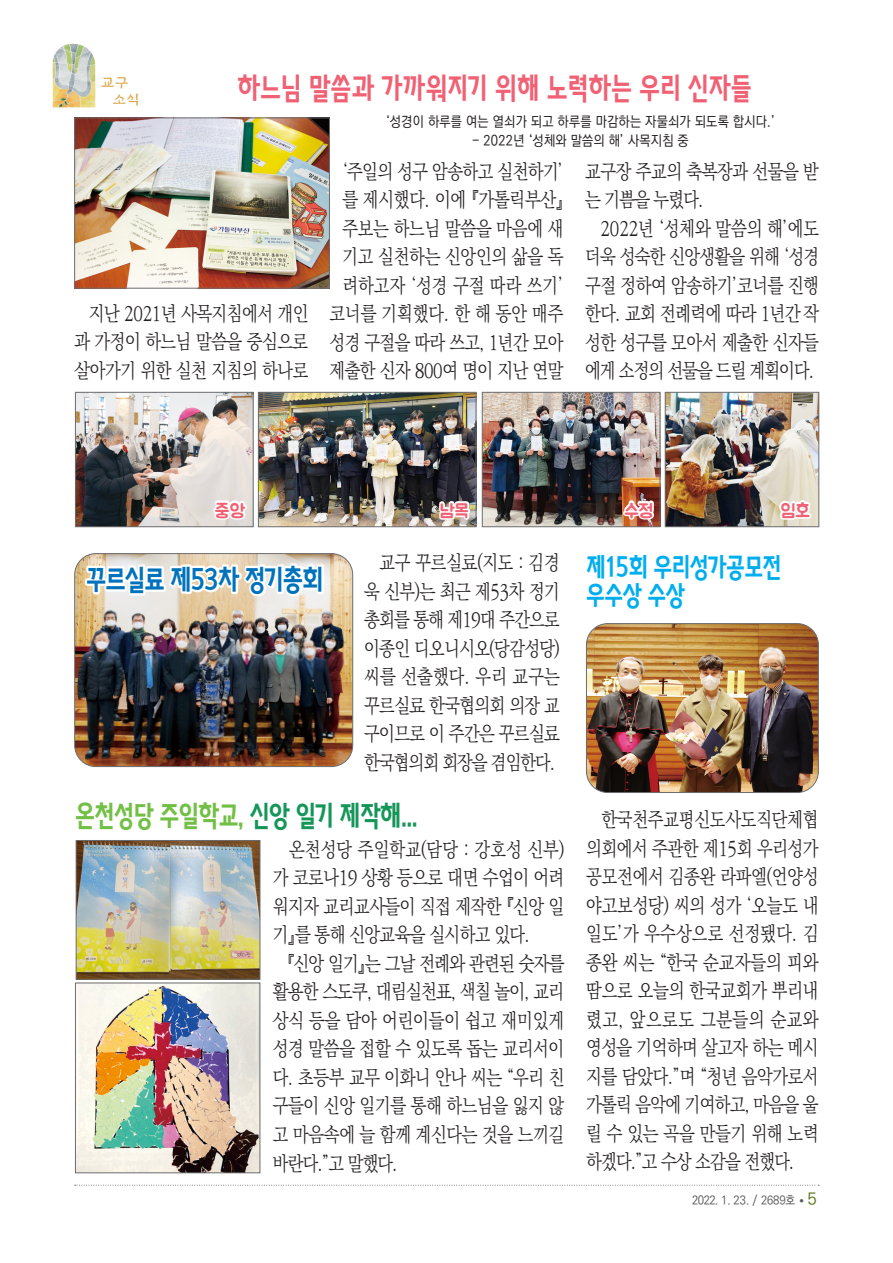
<style>
.page{position:relative;width:893px;height:1263px;background:#fff}
.page>*{position:absolute;margin:0;border:0;box-sizing:border-box;transform-origin:0 0}
.광고위소식-내용{font:30px "KBI Zgo H";letter-spacing:-.01em;color:#f06174;scale:.82 1}
.광고위소식-내용-2{font:28.35px "KBI Zgo H";letter-spacing:-.03em;color:#159659;scale:.82 1}
.광고위소식-내용-3{font:28.35px "KBI Zgo H";letter-spacing:-.04em;color:#0072bc;scale:.84 1}
.광고위소식-내용-4{font:26.85px "KBI Zgo H";letter-spacing:-.03em;color:#00aeef;scale:.82 1}
.광고위소식-내용-5{font:300 20.1px/28.5px "Ko Pub Batang";letter-spacing:-.02em;color:#231f20;text-align:justify;scale:.83 1}
.광고위소식-내용-6{font:18.9px "BMJUA";color:#f06174;scale:.95 1}
.t1{font:15px "Hogook Std";color:#daa546}
.t2{font:500 14.1px "Ko Pub Dotum";letter-spacing:.02em;color:#231f20;scale:.9 1}
.t3{font:500 12px "Ko Pub Dotum";letter-spacing:-.02em;color:#57585a;scale:.93 1}
.t4{font:500 4.2px "Ko Pub Dotum";color:#57585a}
.s1{color:#71bf44}
.s2{font-size:16.5px;color:#5a771a}
</style>
<div class="page">
<img style="left:260px;top:394px;width:214px;height:131px">
<div style="left:258px;top:392px;width:218px;height:135px;border:1px solid #6c6d70"></div>
<img style="left:76px;top:120px;width:252px;height:166px">
<div style="left:74px;top:118px;width:256px;height:170px;border:1px solid #6c6d70"></div>
<img style="left:53px;top:44px;width:42px;height:64px">
<img style="left:484px;top:394px;width:174px;height:131px">
<div style="left:482px;top:392px;width:178px;height:135px;border:1px solid #6c6d70"></div>
<img style="left:667px;top:394px;width:150px;height:131px">
<div style="left:665px;top:392px;width:154px;height:135px;border:1px solid #6c6d70"></div>
<img style="left:77px;top:394px;width:174px;height:131px">
<div style="left:75px;top:392px;width:178px;height:135px;border:1px solid #6c6d70"></div>
<img style="left:77px;top:985px;width:181px;height:186px">
<div style="left:75px;top:983px;width:185px;height:190px;border:1px solid #6c6d70"></div>
<img style="left:78px;top:842px;width:180px;height:135px">
<div style="left:76px;top:840px;width:184px;height:139px;border:1px solid #6c6d70"></div>
<img style="left:586px;top:625px;width:231px;height:166px">
<div style="left:586px;top:623px;width:233px;height:170px;border:1px solid #6c6d70;border-radius:21px"></div>
<img style="left:76px;top:555px;width:277px;height:211px">
<div style="left:74px;top:553px;width:279px;height:214px;border:1px solid #6c6d70;border-radius:21px"></div>
<svg style="left:85px;top:563px;width:239px;height:33px"></svg>
<svg style="left:75px;top:1185px;width:744px;height:1px"></svg>
<div style="left:213px;top:501px;width:34px;height:19px;background:#fff"></div>
<div style="left:439px;top:501px;width:31px;height:19px;background:#fff"></div>
<svg style="left:623px;top:501px;width:31px;height:19px"></svg>
<div style="left:779px;top:500px;width:32px;height:19px;background:#fff"></div>
<p class="t1" style="left:101px;top:74px;width:28px">교구</p>
<p class="t1" style="left:113px;top:92px;width:28px">소식</p>
<p class="광고위소식-내용" style="left:237px;top:65px;width:629px">하느님 말씀과 가까워지기 위해 노력하는 우리 신자들</p>
<p class="t2" style="left:386px;top:115px;width:434px">‘성경이 하루를 여는 열쇠가 되고 하루를 마감하는 자물쇠가 되도록 합시다.’</p>
<p class="t2" style="left:472px;top:134px;width:242px">- 2022년 ‘성체와 말씀의 해’ 사목지침 중</p>
<p class="광고위소식-내용-5" style="left:74px;top:300px;width:283px;text-indent:14px">지난 2021년 사목지침에서 개인 과 가정이 하느님 말씀을 중심으로 살아가기 위한 실천 지침의 하나로</p>
<p class="광고위소식-내용-5" style="left:330px;top:158px;width:283px;text-align:right">‘주일의 성구 암송하고 실천하기’ 를 제시했다. 이에 『가톨릭부산』주보는 하느님 말씀을 마음에 새 기고 실천하는 신앙인의 삶을 독 려하고자 ‘성경 구절 따라 쓰기’ 코너를 기획했다. 한 해 동안 매주 성경 구절을 따라 쓰고, 1년간 모아 제출한 신자 800여 명이 지난 연말</p>
<p class="광고위소식-내용-5" style="left:585px;top:158px;width:283px">교구장 주교의 축복장과 선물을 받 는 기쁨을 누렸다.</p>
<p class="광고위소식-내용-5" style="left:585px;top:215px;width:283px;text-indent:15px">2022년 ‘성체와 말씀의 해’에도 더욱 성숙한 신앙생활을 위해 ‘성경 구절 정하여 암송하기’코너를 진행 한다. 교회 전례력에 따라 1년간 작 성한 성구를 모아서 제출한 신자들 에게 소정의 선물을 드릴 계획이다.</p>
<p class="광고위소식-내용-6" style="left:215px;top:501px;width:33px">중앙</p>
<p class="광고위소식-내용-6" style="left:440px;top:501px;width:32px">남목</p>
<p class="광고위소식-내용-6" style="left:624px;top:501px;width:31px">수정</p>
<p class="광고위소식-내용-6" style="left:781px;top:501px;width:32px">임호</p>
<p class="광고위소식-내용-3" style="left:86px;top:558px;width:284px">꾸르실료 제53차 정기총회</p>
<p class="광고위소식-내용-5" style="left:364px;top:549px;width:237px;text-indent:15px">교구 꾸르실료(지도 : 김경 욱 신부)는 최근 제53차 정기 총회를 통해 제19대 주간으로 이종인 디오니시오(당감성당) 씨를 선출했다. 우리 교구는 꾸르실료 한국협의회 의장 교 구이므로 이 주간은 꾸르실료 한국협의회 회장을 겸임한다.</p>
<p class="광고위소식-내용-4" style="left:586px;top:546px;width:240px">제15회 우리성가공모전</p>
<p class="광고위소식-내용-4" style="left:586px;top:575px;width:122px">우수상 수상</p>
<p class="광고위소식-내용-2" style="left:75px;top:794px;width:419px"><span class="s1">온천성당 주일학교,</span> 신앙 일기 제작해...</p>
<p class="광고위소식-내용-5" style="left:586px;top:807px;width:282px;text-indent:15px">한국천주교평신도사도직단체협 의회에서 주관한 제15회 우리성가 공모전에서 김종완 라파엘(언양성 야고보성당) 씨의 성가 ‘오늘도 내 일도’가 우수상으로 선정됐다. 김 종완 씨는 “한국 순교자들의 피와 땀으로 오늘의 한국교회가 뿌리내 렸고, 앞으로도 그분들의 순교와 영성을 기억하며 살고자 하는 메시 지를 담았다.”며 “청년 음악가로서 가톨릭 음악에 기여하고, 마음을 울 릴 수 있는 곡을 만들기 위해 노력 하겠다.”고 수상 소감을 전했다.</p>
<p class="광고위소식-내용-5" style="left:273px;top:836px;width:353px;text-indent:16px">온천성당 주일학교(담당 : 강호성 신부) 가 코로나19 상황 등으로 대면 수업이 어려 워지자 교리교사들이 직접 제작한 『신앙 일 기』를 통해 신앙교육을 실시하고 있다.</p>
<p class="광고위소식-내용-5" style="left:273px;top:950px;width:353px;text-indent:14px">『신앙 일기』는 그날 전례와 관련된 숫자를 활용한 스도쿠, 대림실천표, 색칠 놀이, 교리 상식 등을 담아 어린이들이 쉽고 재미있게 성경 말씀을 접할 수 있도록 돕는 교리서이 다. 초등부 교무 이화니 안나 씨는 “우리 친 구들이 신앙 일기를 통해 하느님을 잃지 않 고 마음속에 늘 함께 계신다는 것을 느끼길 바란다.”고 말했다.</p>
<p class="t3" style="left:692px;top:1194px;width:112px">2022. 1. 23. / 2689호</p>
<p class="t4" style="left:800px;top:1198px;width:19px">● <span class="s2">5</span></p>
</div>
